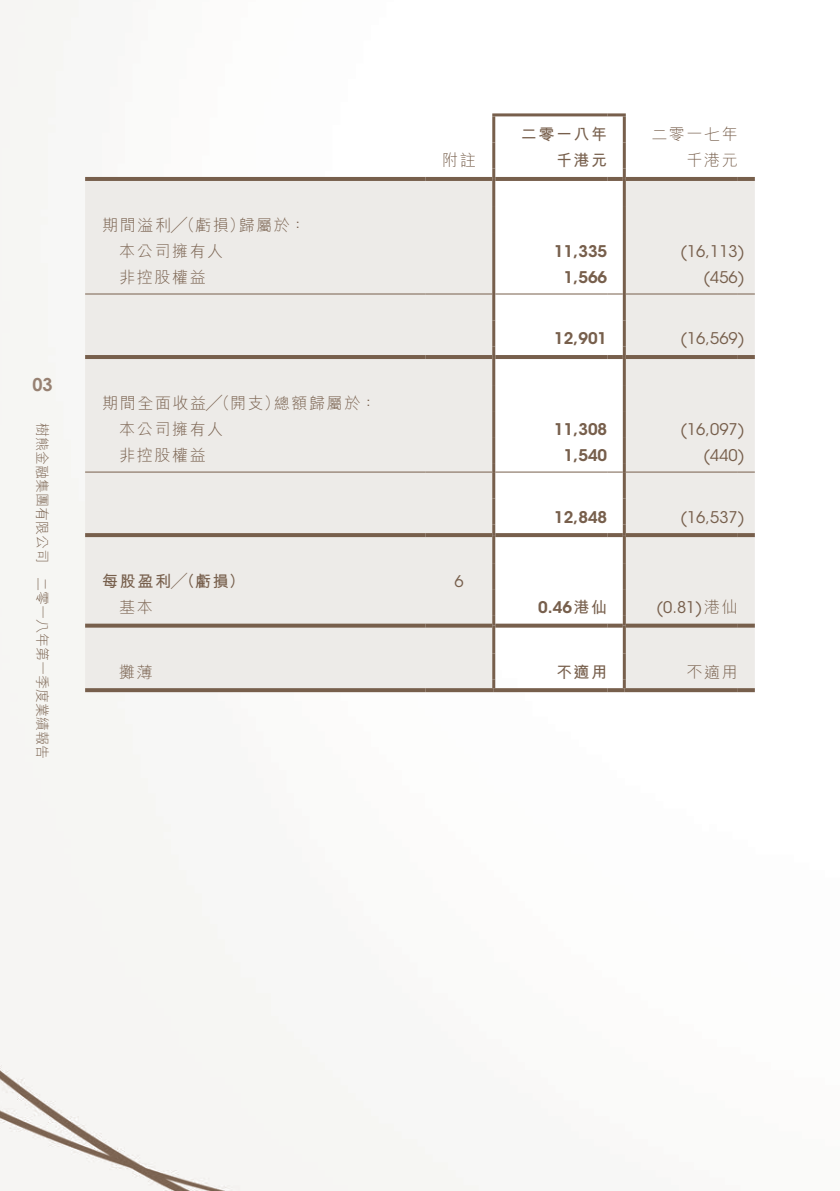
<style>
.page{position:relative;width:840px;height:1191px;background:#fff}
.page>*{position:absolute;margin:0;border:0;box-sizing:border-box;transform-origin:0 0}
.t1{font:700 18px "Century Gothic";color:#978172}
.t2{font:300 16px "M Hei HK";letter-spacing:.1em;color:#775f4c}
.t3{font:16px "ITC Avant Garde Std";color:#775f4c}
.t4{font:600 16px "ITC Avant Garde Std";color:#775f4c}
.t5{font:700 16px "M Hei HK";letter-spacing:.1em;color:#775f4c}
.t6{font:300 14px "M Hei HK";color:#775f4c}
.s1{font-family:"M Hei HK";font-weight:700}
.s2{font-family:"M Hei HK";font-weight:300}
</style>
<div class="page">
<img style="left:0;top:0;width:755px;height:1191px">
<svg style="left:85px;top:181px;width:669px;height:507px;fill:#edebe8"></svg>
<hr style="left:85px;top:293px;width:340px;height:1px;background:#775f4c">
<hr style="left:425px;top:293px;width:67px;height:1px;background:#775f4c">
<hr style="left:625px;top:293px;width:112px;height:1px;background:#775f4c">
<svg style="left:737px;top:293px;width:17px;height:1px"></svg>
<hr style="left:85px;top:471px;width:340px;height:1px;background:#775f4c">
<hr style="left:425px;top:471px;width:67px;height:1px;background:#775f4c">
<hr style="left:625px;top:471px;width:112px;height:1px;background:#775f4c">
<svg style="left:737px;top:471px;width:17px;height:1px"></svg>
<hr style="left:85px;top:355px;width:340px;height:4px;background:#775f4c">
<hr style="left:425px;top:355px;width:67px;height:4px;background:#775f4c">
<hr style="left:625px;top:355px;width:112px;height:4px;background:#775f4c">
<hr style="left:737px;top:355px;width:17px;height:4px;background:#775f4c">
<svg style="left:85px;top:533px;width:340px;height:4px"></svg>
<svg style="left:425px;top:533px;width:67px;height:4px"></svg>
<svg style="left:625px;top:533px;width:112px;height:4px"></svg>
<svg style="left:737px;top:533px;width:17px;height:4px"></svg>
<svg style="left:85px;top:623px;width:340px;height:4px"></svg>
<svg style="left:425px;top:623px;width:67px;height:4px"></svg>
<svg style="left:625px;top:623px;width:112px;height:4px"></svg>
<svg style="left:737px;top:623px;width:17px;height:4px"></svg>
<svg style="left:85px;top:688px;width:340px;height:4px"></svg>
<svg style="left:425px;top:688px;width:68px;height:4px"></svg>
<svg style="left:624px;top:688px;width:113px;height:4px"></svg>
<svg style="left:737px;top:688px;width:17px;height:4px"></svg>
<hr style="left:85px;top:177px;width:340px;height:4px;background:#775f4c">
<hr style="left:425px;top:177px;width:67px;height:4px;background:#775f4c">
<hr style="left:625px;top:177px;width:112px;height:4px;background:#775f4c">
<hr style="left:737px;top:177px;width:17px;height:4px;background:#775f4c">
<svg style="left:493px;top:688px;width:114px;height:4px"></svg>
<svg style="left:607px;top:688px;width:17px;height:4px"></svg>
<hr style="left:495px;top:177px;width:112px;height:4px;background:#775f4c">
<hr style="left:607px;top:177px;width:15px;height:4px;background:#775f4c">
<hr style="left:495px;top:293px;width:112px;height:1px;background:#775f4c">
<hr style="left:495px;top:355px;width:112px;height:4px;background:#775f4c">
<hr style="left:607px;top:355px;width:15px;height:4px;background:#775f4c">
<hr style="left:495px;top:471px;width:112px;height:1px;background:#775f4c">
<svg style="left:495px;top:533px;width:112px;height:4px"></svg>
<svg style="left:607px;top:533px;width:15px;height:4px"></svg>
<svg style="left:495px;top:623px;width:112px;height:4px"></svg>
<svg style="left:607px;top:623px;width:15px;height:4px"></svg>
<hr style="left:492px;top:116px;width:3px;height:26px;background:#775f4c">
<hr style="left:492px;top:113px;width:115px;height:3px;background:#775f4c">
<hr style="left:607px;top:113px;width:18px;height:3px;background:#775f4c">
<hr style="left:622px;top:116px;width:3px;height:26px;background:#775f4c">
<hr style="left:492px;top:142px;width:3px;height:26px;background:#775f4c">
<hr style="left:622px;top:142px;width:3px;height:26px;background:#775f4c">
<svg style="left:492px;top:168px;width:3px;height:11px"></svg>
<svg style="left:622px;top:168px;width:3px;height:11px"></svg>
<hr style="left:492px;top:179px;width:3px;height:28px;background:#775f4c">
<hr style="left:622px;top:179px;width:3px;height:28px;background:#775f4c">
<hr style="left:492px;top:207px;width:3px;height:26px;background:#775f4c">
<hr style="left:622px;top:207px;width:3px;height:26px;background:#775f4c">
<hr style="left:492px;top:233px;width:3px;height:26px;background:#775f4c">
<hr style="left:622px;top:233px;width:3px;height:26px;background:#775f4c">
<hr style="left:492px;top:259px;width:3px;height:26px;background:#775f4c">
<hr style="left:622px;top:259px;width:3px;height:26px;background:#775f4c">
<svg style="left:492px;top:285px;width:3px;height:9px"></svg>
<svg style="left:607px;top:285px;width:18px;height:9px"></svg>
<hr style="left:492px;top:294px;width:3px;height:26px;background:#775f4c">
<hr style="left:622px;top:294px;width:3px;height:26px;background:#775f4c">
<hr style="left:492px;top:320px;width:3px;height:26px;background:#775f4c">
<hr style="left:622px;top:320px;width:3px;height:26px;background:#775f4c">
<svg style="left:492px;top:346px;width:3px;height:11px"></svg>
<svg style="left:622px;top:346px;width:3px;height:11px"></svg>
<hr style="left:492px;top:357px;width:3px;height:28px;background:#775f4c">
<hr style="left:622px;top:357px;width:3px;height:28px;background:#775f4c">
<hr style="left:492px;top:385px;width:3px;height:26px;background:#775f4c">
<hr style="left:622px;top:385px;width:3px;height:26px;background:#775f4c">
<hr style="left:492px;top:411px;width:3px;height:26px;background:#775f4c">
<hr style="left:622px;top:411px;width:3px;height:26px;background:#775f4c">
<hr style="left:492px;top:437px;width:3px;height:26px;background:#775f4c">
<hr style="left:622px;top:437px;width:3px;height:26px;background:#775f4c">
<svg style="left:492px;top:463px;width:3px;height:9px"></svg>
<svg style="left:607px;top:463px;width:18px;height:9px"></svg>
<hr style="left:492px;top:472px;width:3px;height:26px;background:#775f4c">
<hr style="left:622px;top:472px;width:3px;height:26px;background:#775f4c">
<hr style="left:492px;top:498px;width:3px;height:26px;background:#775f4c">
<hr style="left:622px;top:498px;width:3px;height:26px;background:#775f4c">
<svg style="left:492px;top:524px;width:3px;height:11px"></svg>
<svg style="left:622px;top:524px;width:3px;height:11px"></svg>
<hr style="left:492px;top:535px;width:3px;height:28px;background:#775f4c">
<hr style="left:622px;top:535px;width:3px;height:28px;background:#775f4c">
<hr style="left:492px;top:563px;width:3px;height:26px;background:#775f4c">
<hr style="left:622px;top:563px;width:3px;height:26px;background:#775f4c">
<hr style="left:492px;top:589px;width:3px;height:26px;background:#775f4c">
<hr style="left:622px;top:589px;width:3px;height:26px;background:#775f4c">
<svg style="left:492px;top:615px;width:3px;height:10px"></svg>
<svg style="left:622px;top:615px;width:3px;height:10px"></svg>
<hr style="left:492px;top:625px;width:3px;height:28px;background:#775f4c">
<hr style="left:622px;top:625px;width:3px;height:28px;background:#775f4c">
<hr style="left:492px;top:653px;width:3px;height:26px;background:#775f4c">
<hr style="left:622px;top:653px;width:3px;height:26px;background:#775f4c">
<svg style="left:492px;top:679px;width:3px;height:9px"></svg>
<svg style="left:622px;top:679px;width:3px;height:9px"></svg>
<p class="t1" style="left:32px;top:371px;width:22px">03</p>
<p class="t6" style="left:49px;top:423px;width:141px;rotate:90deg">樹熊金融集團有限公司</p>
<p class="t6" style="left:49px;top:577px;width:183px;rotate:90deg">二零一八年第一季度業績報告</p>
<p class="t2" style="left:102px;top:217px;width:144px">期間溢利╱（虧損）</p>
<p class="t2" style="left:238px;top:217px;width:69px">歸屬於：</p>
<p class="t2" style="left:119px;top:243px;width:105px">本公司擁有人</p>
<p class="t2" style="left:119px;top:269px;width:88px">非控股權益</p>
<p class="t2" style="left:102px;top:395px;width:179px">期間全面收益╱（開支）</p>
<p class="t2" style="left:274px;top:395px;width:104px">總額歸屬於：</p>
<p class="t2" style="left:119px;top:421px;width:105px">本公司擁有人</p>
<p class="t2" style="left:119px;top:447px;width:88px">非控股權益</p>
<p class="t5" style="left:102px;top:569px;width:144px">每股盈利╱（虧損(</p>
<p class="t2" style="left:119px;top:599px;width:35px">基本</p>
<p class="t2" style="left:119px;top:663px;width:35px">攤薄</p>
<p class="t2" style="left:442px;top:152px;width:35px">附註</p>
<p class="t3" style="left:454px;top:571px;width:11px">6</p>
<p class="t5" style="left:520px;top:123px;width:88px">二零一八年</p>
<p class="t2" style="left:651px;top:126px;width:88px">二零一七年</p>
<p class="t5" style="left:555px;top:149px;width:53px">千港元</p>
<p class="t2" style="left:686px;top:152px;width:53px">千港元</p>
<p class="t4" style="left:554px;top:241px;width:55px">11,335</p>
<p class="t3" style="left:679px;top:241px;width:66px">)16,113(</p>
<p class="t4" style="left:563px;top:267px;width:45px">1,566</p>
<p class="t3" style="left:702px;top:267px;width:43px">)456(</p>
<p class="t4" style="left:554px;top:328px;width:55px">12,901</p>
<p class="t3" style="left:679px;top:329px;width:66px">)16,569(</p>
<p class="t4" style="left:554px;top:419px;width:55px">11,308</p>
<p class="t3" style="left:679px;top:419px;width:66px">)16,097(</p>
<p class="t4" style="left:563px;top:445px;width:45px">1,540</p>
<p class="t3" style="left:702px;top:445px;width:43px">)440(</p>
<p class="t4" style="left:554px;top:506px;width:55px">12,848</p>
<p class="t3" style="left:679px;top:507px;width:66px">)16,537(</p>
<p class="t4" style="left:538px;top:597px;width:70px">0.46<span class="s1">港仙</span></p>
<p class="t3" style="left:655px;top:597px;width:83px">(0.81)<span class="s2">港仙</span></p>
<p class="t5" style="left:555px;top:660px;width:53px">不適用</p>
<p class="t2" style="left:686px;top:663px;width:53px">不適用</p>
</div>
